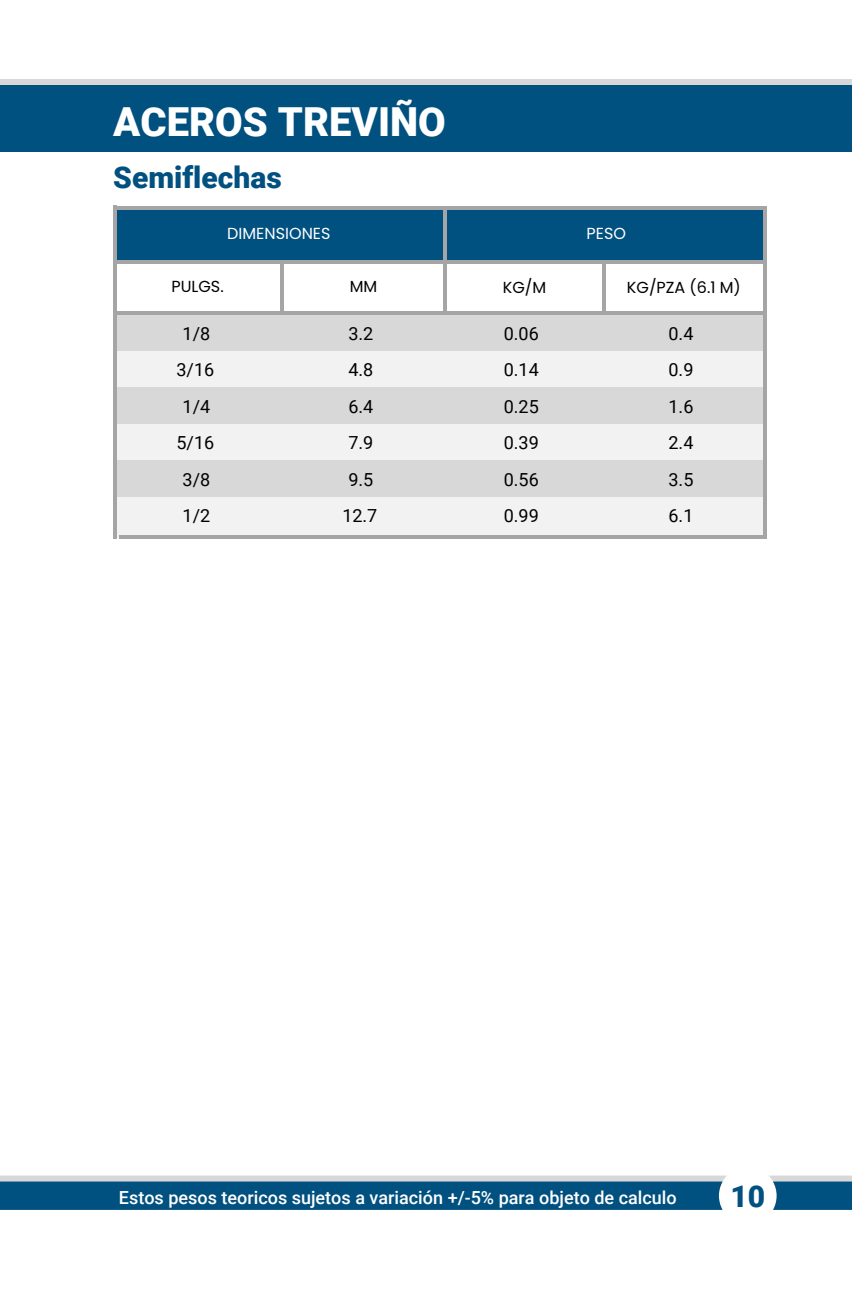
<style>
.page{position:relative;width:852px;height:1295px;background:#fff}
.page>*{position:absolute;margin:0;border:0;box-sizing:border-box;transform-origin:0 0}
.t1{font:900 40px "Roboto";color:#fff}
.t2{font:900 30px "Roboto";color:#005080}
.t3{font:18px/36.4px "Roboto";color:#000;text-align:justify}
.t4{font:500 18px "Roboto";color:#fff}
.t5{font:16px "Poppins";color:#000}
.t6{font:16px "Poppins";color:#fefefe}
</style>
<div class="page">
<div style="left:0;top:79px;width:852px;height:67px;background:#d8d8d8"></div>
<div style="left:0;top:85px;width:852px;height:67px;background:#005080"></div>
<svg style="left:0;top:1175px;width:852px;height:35px;background:#377398"></svg>
<div style="left:113px;top:206px;width:653px;height:58px;background:#005080"></div>
<div style="left:116px;top:314px;width:650px;height:41px;background:#d8d8d8"></div>
<div style="left:116px;top:351px;width:650px;height:40px;background:#f2f2f2"></div>
<div style="left:116px;top:387px;width:650px;height:40px;background:#d8d8d8"></div>
<div style="left:116px;top:424px;width:650px;height:40px;background:#f2f2f2"></div>
<div style="left:116px;top:460px;width:650px;height:40px;background:#d8d8d8"></div>
<div style="left:116px;top:497px;width:650px;height:40px;background:#f2f2f2"></div>
<hr style="left:113px;top:206px;width:4px;height:333px;background:#a5a5a5">
<hr style="left:443px;top:209px;width:3px;height:105px;background:#a5a5a5">
<hr style="left:763px;top:209px;width:3px;height:330px;background:#a5a5a5">
<hr style="left:280px;top:264px;width:4px;height:50px;background:#a5a5a5">
<hr style="left:602px;top:264px;width:4px;height:50px;background:#a5a5a5">
<hr style="left:113px;top:206px;width:653px;height:3px;background:#a5a5a5">
<hr style="left:113px;top:261px;width:653px;height:3px;background:#a5a5a5">
<hr style="left:113px;top:311px;width:653px;height:3px;background:#a5a5a5">
<hr style="left:119px;top:535px;width:647px;height:4px;background:#a5a5a5">
<h1 class="t1" style="left:113px;top:93px;width:334px">ACEROS TREVIÑO</h1>
<h2 class="t2" style="left:113px;top:157px;width:170px">Semiflechas</h2>
<p class="t6" style="left:227px;top:224px;width:105px">DIMENSIONES</p>
<p class="t6" style="left:586px;top:224px;width:41px">PESO</p>
<p class="t5" style="left:171px;top:277px;width:54px">PULGS.</p>
<p class="t5" style="left:503px;top:278px;width:45px">KG/M</p>
<p class="t5" style="left:627px;top:278px;width:115px">KG/PZA (6.1 M)</p>
<p class="t5" style="left:349px;top:277px;width:29px">MM</p>
<p class="t3" style="left:176px;top:314px;width:39px;text-align:center">1/8<br>3/16<br>1/4<br>5/16<br>3/8<br>1/2</p>
<p class="t3" style="left:342px;top:314px;width:37px;text-align:center">3.2<br>4.8<br>6.4<br>7.9<br>9.5<br>12.7</p>
<p class="t3" style="left:503px;top:314px;width:37px">0.06<br>0.14<br>0.25<br>0.39<br>0.56<br>0.99</p>
<p class="t3" style="left:668px;top:314px;width:26px">0.4<br>0.9<br>1.6<br>2.4<br>3.5<br>6.1</p>
<p class="t4" style="left:119px;top:1184px;width:559px">Estos pesos teoricos sujetos a variación +/-5% para objeto de calculo</p>
<h2 class="t2" style="left:730px;top:1174px;width:36px">10</h2>
</div>
